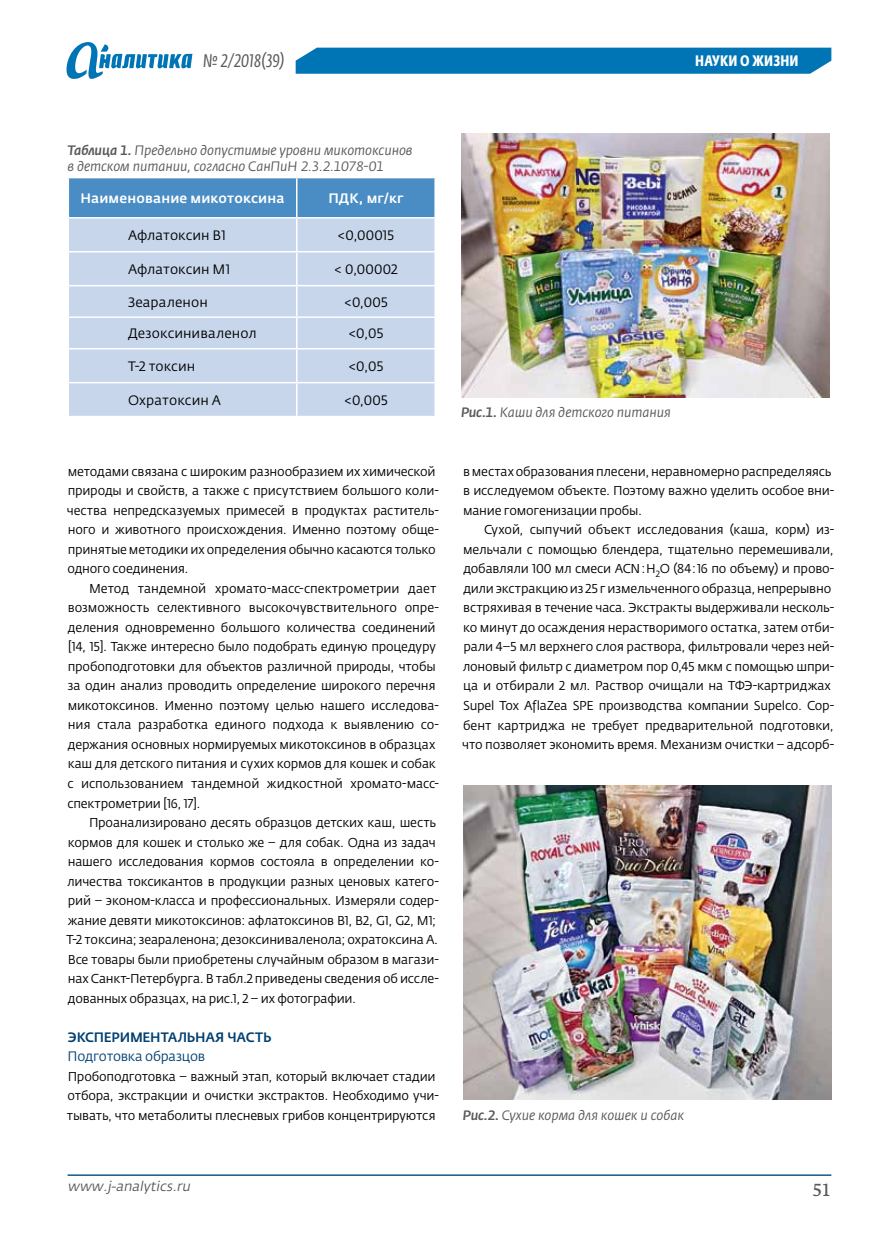
<style>
.page{position:relative;width:881px;height:1234px;background:#fff}
.page>*{position:absolute;margin:0;border:0;box-sizing:border-box;transform-origin:0 0}
.t1{font:italic 18px "Fedra Sans Cond Pro";letter-spacing:.01em;color:#58595b}
.t2{font:16.5px "Fedra Serif B Pro";color:#58595b}
.t3{font:700 15px "Fedra Sans Cond Pro";letter-spacing:.01em;color:#fff}
.t4{font:13.5px "Fedra Sans Pro";letter-spacing:.005em;color:#000}
.t5{font:italic 13.5px/16.2px "Fedra Sans Alt Pro";letter-spacing:-.01em;color:#58595b}
.t6{font:italic 13.5px "Fedra Sans Pro";letter-spacing:-.005em;color:#58595b}
.t7{font:500 13.5px "Fedra Sans Pro";letter-spacing:.01em;color:#fff}
.t8{font:500 13.5px "Fedra Sans Pro";letter-spacing:.015em;color:#004071}
.t9{font:italic 13.5px "Fedra Sans Pro";color:#58595b}
.t10{font:13.5px "Fedra Sans Pro";letter-spacing:-.02em;color:#004071}
.t11{font:12.75px/19.5px "Fedra Sans Pro";letter-spacing:-.015em;color:#000}
.s1{font-weight:500}
</style>
<div class="page">
<hr style="left:67px;top:1174px;width:764px;height:1px;background:#145887">
<div style="left:295px;top:48px;width:536px;height:26px;background:#0075b5"></div>
<svg style="left:66px;top:42px;width:126px;height:37px"></svg>
<img style="left:461px;top:134px;width:368px;height:263px">
<img style="left:463px;top:785px;width:368px;height:314px">
<div style="left:69px;top:178px;width:365px;height:39px;background:#498dc4"></div>
<div style="left:69px;top:218px;width:365px;height:197px;background:#c7d6eb"></div>
<hr style="left:296px;top:178px;width:1px;height:39px;background:#fff">
<hr style="left:296px;top:218px;width:1px;height:33px;background:#fff">
<hr style="left:67px;top:251px;width:229px;height:1px;background:#fff">
<hr style="left:296px;top:251px;width:140px;height:1px;background:#fff">
<hr style="left:296px;top:252px;width:1px;height:33px;background:#fff">
<hr style="left:67px;top:285px;width:229px;height:1px;background:#fff">
<hr style="left:296px;top:285px;width:140px;height:1px;background:#fff">
<hr style="left:296px;top:286px;width:1px;height:30px;background:#fff">
<hr style="left:67px;top:316px;width:229px;height:2px;background:#fff">
<hr style="left:296px;top:316px;width:140px;height:2px;background:#fff">
<hr style="left:296px;top:318px;width:1px;height:30px;background:#fff">
<hr style="left:67px;top:348px;width:229px;height:1px;background:#fff">
<hr style="left:296px;top:348px;width:140px;height:1px;background:#fff">
<hr style="left:296px;top:349px;width:1px;height:33px;background:#fff">
<hr style="left:67px;top:382px;width:229px;height:1px;background:#fff">
<hr style="left:296px;top:382px;width:140px;height:1px;background:#fff">
<hr style="left:296px;top:383px;width:1px;height:32px;background:#fff">
<h1 class="t1" style="left:203px;top:50px;width:83px">№ 2/2018(39)</h1>
<p class="t3" style="left:695px;top:51px;width:105px">Науки о жизни</p>
<p class="t5" style="left:67px;top:142px;width:346px"><span class="s1">Таблица 1.</span> Предельно допустимые уровни микотоксинов в детском питании, согласно СанПиН 2.3.2.1078-01</p>
<p class="t7" style="left:80px;top:190px;width:205px">Наименование микотоксина</p>
<p class="t7" style="left:328px;top:190px;width:77px">ПДК, мг/кг</p>
<p class="t4" style="left:128px;top:227px;width:99px">Афлатоксин В1</p>
<p class="t4" style="left:337px;top:227px;width:58px">&lt;0,00015</p>
<p class="t4" style="left:128px;top:261px;width:103px">Афлатоксин М1</p>
<p class="t4" style="left:334px;top:261px;width:65px">&lt; 0,00002</p>
<p class="t4" style="left:128px;top:293px;width:81px">Зеараленон</p>
<p class="t4" style="left:344px;top:293px;width:45px">&lt;0,005</p>
<p class="t4" style="left:128px;top:325px;width:130px">Дезоксиниваленол</p>
<p class="t4" style="left:348px;top:325px;width:37px">&lt;0,05</p>
<p class="t4" style="left:128px;top:358px;width:69px">Т-2 токсин</p>
<p class="t4" style="left:348px;top:358px;width:37px">&lt;0,05</p>
<p class="t4" style="left:128px;top:391px;width:94px">Охратоксин А</p>
<p class="t4" style="left:344px;top:391px;width:45px">&lt;0,005</p>
<p class="t11" style="left:67px;top:461px;width:373px">методами связана с широким разнообразием их химической природы и свойств, а также с присутствием большого коли&shy;чества непредсказуемых примесей в продуктах раститель&shy;ного и животного происхождения. И менно поэтому обще&shy;принятые методики их определения обычно касаются только одного соединения.</p>
<p class="t11" style="left:67px;top:578px;width:373px;text-indent:22px">М етод тандемной хромато-масс-спектрометрии дает возможность селективного высокочувствительного опре&shy;деления одновременно большого количества соединений [14, 15]. Также интересно было подобрать единую процедуру пробоподготовки для объектов различной природы, чтобы за один анализ проводить определение широкого перечня микотоксинов. И менно поэтому целью нашего исследова&shy;ния стала разработка единого подхода к выявлению со&shy;держания основных нормируемых микотоксинов в образцах каш для детского питания и сухих кормов для кошек и собак с использованием тандемной жидкостной хромато-масс&shy;спектрометрии [16, 17].</p>
<p class="t11" style="left:66px;top:812px;width:374px;text-indent:23px">П роанализировано десять образцов детских каш, шесть кормов для кошек и столько же – для собак. Одна из задач нашего исследования кормов состояла в определении ко&shy;личества токсикантов в продукции разных ценовых катего&shy;рий – эконом-класса и профессиональных. Измеряли содер&shy;жание девяти микотоксинов: афлатоксинов B1, B2, G1, G2, М1; Т-2 токсина; зеараленона; дезоксиниваленола; охратоксина А.<br>Все товары были приобретены случайным образом в магази&shy;нах Санкт-П етербурга. В табл.2 приведены сведения об иссле&shy;дованных образцах, на рис.1, 2 – их фотографии.</p>
<p class="t8" style="left:68px;top:1028px;width:205px">Эксперим ентал ьная часть</p>
<p class="t10" style="left:68px;top:1047px;width:139px">П одготовка образцов</p>
<p class="t11" style="left:67px;top:1066px;width:373px">П робоподготовка – важный этап, который включает стадии отбора, экстракции и очистки экстрактов. Н еобходимо учи&shy;тывать, что метаболиты плесневых грибов концентрируются</p>
<p class="t6" style="left:461px;top:404px;width:211px"><span class="s1">Рис.1.</span> Каши для детского питания</p>
<p class="t11" style="left:463px;top:461px;width:372px">в местах образования плесени, неравномерно распределяясь в исследуемом объекте. П оэтому важно уделить особое вни&shy;мание гомогенизации пробы.</p>
<p class="t11" style="left:462px;top:520px;width:373px;text-indent:22px">Сухой, сыпучий объект исследования (каша, корм) из&shy;мельчали с помощью блендера, тщательно перемешивали, добавляли 100 мл смеси ACN:H<sub>2</sub>O (84:16 по объему) и прово&shy;дили экстракцию из 25 г измельченного образца, непрерывно встряхивая в течение часа. Экстракты выдерживали несколь&shy;ко минут до осаждения нерастворимого остатка, затем отби&shy;рали 4–5 мл верхнего слоя раствора, фильтровали через ней&shy;лоновый фильтр с диаметром пор 0,45 мкм с помощью шпри&shy;ца и отбирали 2 мл. Раствор очищали на ТФЭ-картриджах Supel Tox AflaZea SPE производства компании Supelco. Сор&shy;бент картриджа не требует предварительной подготовки, что позволяет экономить время. М еханизм очистки – адсорб-</p>
<p class="t6" style="left:463px;top:1106px;width:222px"><span class="s1">Рис.2.</span> Сухие корма для кошек и собак</p>
<p class="t9" style="left:67px;top:1177px;width:127px">www.j-analytics.ru</p>
<p class="t2" style="left:811px;top:1179px;width:21px">51</p>
</div>
